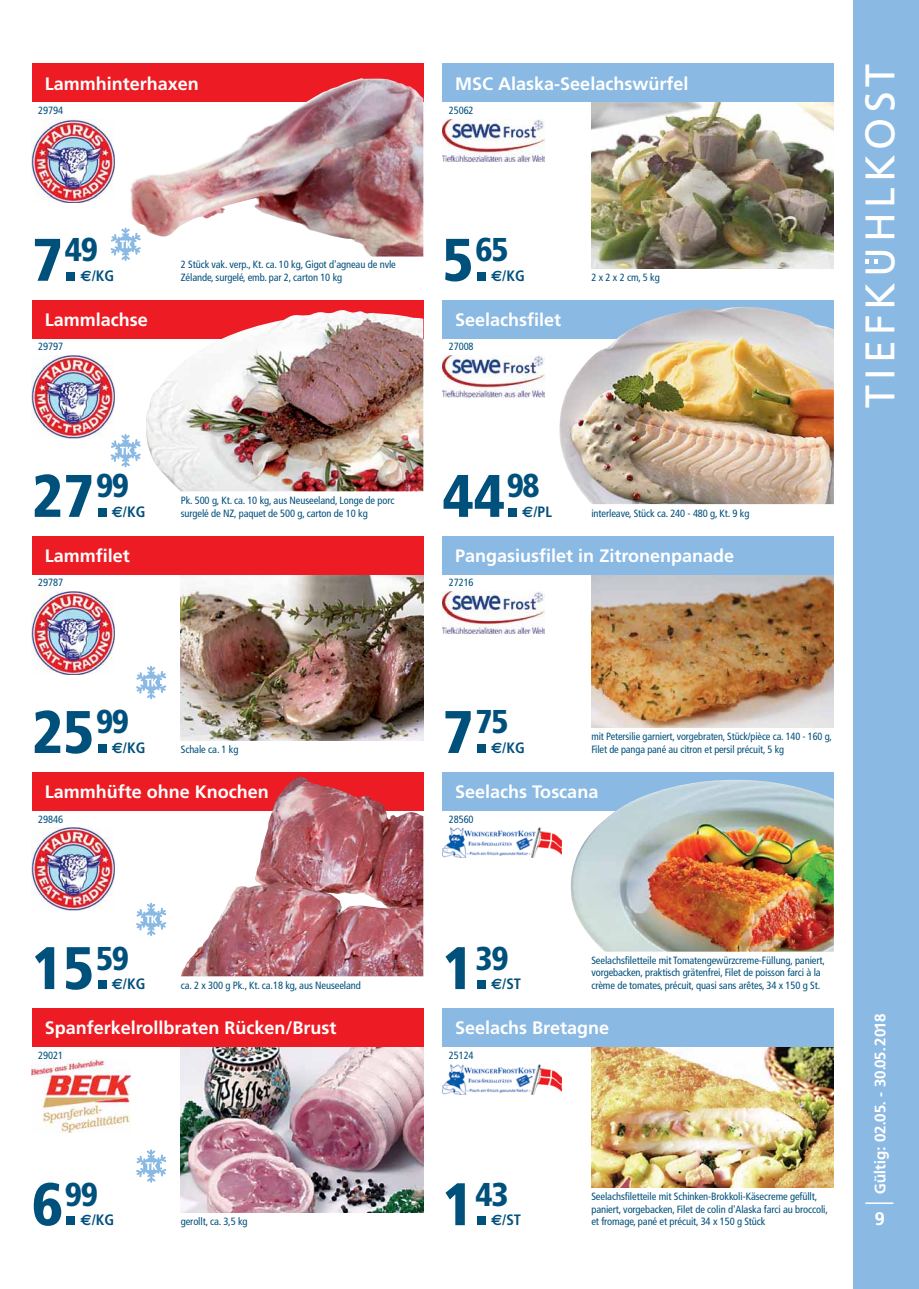
<style>
.page{position:relative;width:919px;height:1289px;background:#fff}
.page>*{position:absolute;margin:0;border:0;box-sizing:border-box;transform-origin:0 0}
.t1{font:900 condensed 60px "Frutiger LT Std";color:#00507c}
.t2{font:41.25px "Frutiger";letter-spacing:.12em;color:#fff}
.t3{font:900 condensed 33px "Frutiger LT Std";letter-spacing:-.04em;color:#00507c}
.t4{font:700 18px "Frutiger LT Std";color:#fff}
.t5{font:700 18px "Frutiger BQ";color:#fff}
.t6{font:700 condensed 15px "Frutiger LT Std";color:#00507c}
.t7{font:700 15px "Frutiger BQ";letter-spacing:.01em;color:#fff}
.t8{font:condensed 10.5px/12.6px "Frutiger LT Std";letter-spacing:-.01em;color:#00507c}
.s1{font-family:"Euro Sans Std";font-stretch:normal}
</style>
<div class="page">
<div style="left:853px;top:0;width:65px;height:1288px;background:#8ab9e3"></div>
<svg style="left:865px;top:1202px;width:28px;height:1px"></svg>
<svg style="left:865px;top:260px;width:13px;height:4px"></svg>
<div style="left:32px;top:64px;width:391px;height:38px;background:#ed1c24"></div>
<img style="left:32px;top:120px;width:83px;height:83px">
<img style="left:130px;top:78px;width:293px;height:178px">
<div style="left:32px;top:300px;width:391px;height:38px;background:#ed1c24"></div>
<img style="left:145px;top:310px;width:278px;height:181px">
<img style="left:181px;top:574px;width:242px;height:166px">
<div style="left:32px;top:536px;width:391px;height:38px;background:#ed1c24"></div>
<div style="left:32px;top:772px;width:391px;height:38px;background:#ed1c24"></div>
<img style="left:181px;top:776px;width:242px;height:200px">
<img style="left:181px;top:1046px;width:242px;height:166px">
<div style="left:32px;top:1008px;width:391px;height:38px;background:#ed1c24"></div>
<img style="left:32px;top:1059px;width:99px;height:73px">
<img style="left:591px;top:102px;width:242px;height:166px">
<div style="left:442px;top:64px;width:391px;height:38px;background:#8ab9e3"></div>
<img style="left:442px;top:119px;width:102px;height:43px">
<div style="left:442px;top:300px;width:391px;height:38px;background:#8ab9e3"></div>
<img style="left:442px;top:355px;width:102px;height:43px">
<img style="left:558px;top:306px;width:275px;height:198px">
<img style="left:591px;top:574px;width:242px;height:153px">
<div style="left:442px;top:536px;width:391px;height:38px;background:#8ab9e3"></div>
<img style="left:442px;top:591px;width:102px;height:43px">
<div style="left:442px;top:772px;width:391px;height:38px;background:#8ab9e3"></div>
<img style="left:442px;top:827px;width:120px;height:30px">
<img style="left:565px;top:779px;width:268px;height:172px">
<img style="left:591px;top:1046px;width:242px;height:141px">
<div style="left:442px;top:1008px;width:391px;height:38px;background:#8ab9e3"></div>
<img style="left:32px;top:355px;width:83px;height:83px">
<img style="left:32px;top:591px;width:83px;height:83px">
<img style="left:32px;top:827px;width:83px;height:83px">
<img style="left:442px;top:1064px;width:120px;height:30px">
<svg style="left:110px;top:227px;width:31px;height:34px"></svg>
<svg style="left:110px;top:433px;width:31px;height:35px"></svg>
<svg style="left:136px;top:665px;width:30px;height:34px"></svg>
<svg style="left:136px;top:902px;width:30px;height:34px"></svg>
<svg style="left:136px;top:1149px;width:30px;height:34px"></svg>
<h3 class="t4" style="left:45px;top:76px;width:156px">Lammhinterhaxen</h3>
<h3 class="t4" style="left:455px;top:76px;width:235px">MSC Alaska-Seelachswürfel</h3>
<p class="t8" style="left:38px;top:105px;width:26px">29794</p>
<p class="t8" style="left:449px;top:105px;width:26px">25062</p>
<h3 class="t3" style="left:65px;top:230px;width:34px">49</h3>
<h3 class="t6" style="left:80px;top:267px;width:35px"><span class="s1">€</span>/KG</h3>
<h1 class="t1" style="left:32px;top:225px;width:48px">7.</h1>
<p class="t8" style="left:181px;top:259px;width:216px">2 Stück vak. verp., Kt. ca. 10 kg, Gigot d'agneau de nvle</p>
<p class="t8" style="left:181px;top:272px;width:163px">Zélande, surgelé, emb. par 2, carton 10 kg</p>
<h3 class="t3" style="left:475px;top:230px;width:34px">65</h3>
<h3 class="t6" style="left:491px;top:267px;width:35px"><span class="s1">€</span>/KG</h3>
<h1 class="t1" style="left:442px;top:225px;width:48px">5.</h1>
<p class="t8" style="left:591px;top:272px;width:70px">2 x 2 x 2 cm, 5 kg</p>
<h3 class="t4" style="left:45px;top:312px;width:104px">Lammlachse</h3>
<h3 class="t4" style="left:455px;top:312px;width:108px">Seelachsfilet</h3>
<p class="t8" style="left:38px;top:341px;width:26px">29797</p>
<p class="t8" style="left:449px;top:341px;width:26px">27008</p>
<h2 class="t2" style="left:863px;top:408px;width:345px;rotate:-90deg">TIEFKUHLKOST</h2>
<h3 class="t3" style="left:96px;top:466px;width:34px">99</h3>
<h3 class="t6" style="left:112px;top:503px;width:35px"><span class="s1">€</span>/KG</h3>
<h1 class="t1" style="left:32px;top:461px;width:79px">27.</h1>
<p class="t8" style="left:181px;top:495px;width:215px">Pk. 500 g, Kt. ca. 10 kg, aus Neuseeland, Longe de porc</p>
<p class="t8" style="left:181px;top:508px;width:188px">surgelé de NZ, paquet de 500 g, carton de 10 kg</p>
<h3 class="t3" style="left:506px;top:466px;width:34px">98</h3>
<h3 class="t6" style="left:522px;top:503px;width:31px"><span class="s1">€</span>/PL</h3>
<h1 class="t1" style="left:442px;top:461px;width:79px">44.</h1>
<p class="t8" style="left:591px;top:508px;width:159px">interleave, Stück ca. 240 - 480 g, Kt. 9 kg</p>
<h3 class="t4" style="left:45px;top:548px;width:87px">Lammfilet</h3>
<h3 class="t4" style="left:455px;top:548px;width:280px">Pangasiusfilet in Zitronenpanade</h3>
<p class="t8" style="left:38px;top:577px;width:26px">29787</p>
<p class="t8" style="left:449px;top:577px;width:26px">27216</p>
<h3 class="t3" style="left:96px;top:702px;width:34px">99</h3>
<h3 class="t6" style="left:112px;top:739px;width:35px"><span class="s1">€</span>/KG</h3>
<h1 class="t1" style="left:32px;top:697px;width:79px">25.</h1>
<p class="t8" style="left:181px;top:744px;width:59px">Schale ca. 1 kg</p>
<h3 class="t3" style="left:475px;top:702px;width:34px">75</h3>
<h3 class="t6" style="left:491px;top:739px;width:35px"><span class="s1">€</span>/KG</h3>
<h1 class="t1" style="left:442px;top:697px;width:48px">7.</h1>
<p class="t8" style="left:591px;top:731px;width:242px">mit Petersilie garniert, vorgebraten, Stück/pièce ca. 140 - 160 g,</p>
<p class="t8" style="left:591px;top:744px;width:194px">Filet de panga pané au citron et persil précuit, 5 kg</p>
<h3 class="t4" style="left:45px;top:784px;width:225px">Lammhüfte ohne Knochen</h3>
<h3 class="t4" style="left:455px;top:784px;width:145px">Seelachs Toscana</h3>
<p class="t8" style="left:38px;top:813px;width:26px">29846</p>
<p class="t8" style="left:449px;top:813px;width:26px">28560</p>
<h3 class="t3" style="left:96px;top:938px;width:34px">59</h3>
<h3 class="t6" style="left:112px;top:975px;width:35px"><span class="s1">€</span>/KG</h3>
<h1 class="t1" style="left:32px;top:933px;width:79px">15.</h1>
<p class="t8" style="left:181px;top:980px;width:182px">ca. 2 x 300 g Pk., Kt. ca.18 kg, aus Neuseeland</p>
<h3 class="t3" style="left:475px;top:938px;width:34px">39</h3>
<h3 class="t6" style="left:491px;top:975px;width:32px"><span class="s1">€</span>/ST</h3>
<h1 class="t1" style="left:442px;top:933px;width:48px">1.</h1>
<p class="t8" style="left:591px;top:954px;width:235px">Seelachsfiletteile mit Tomatengewürzcreme-Füllung, paniert, vorgebacken, praktisch grätenfrei, Filet de poisson farci à la</p>
<p class="t8" style="left:591px;top:980px;width:230px">crème de tomates, précuit, quasi sans arêtes, 34 x 150 g St.</p>
<h3 class="t4" style="left:45px;top:1020px;width:293px">Spanferkelrollbraten Rücken/Brust</h3>
<p class="t8" style="left:38px;top:1049px;width:26px">29021</p>
<h3 class="t3" style="left:65px;top:1174px;width:34px">99</h3>
<h3 class="t6" style="left:80px;top:1211px;width:35px"><span class="s1">€</span>/KG</h3>
<h1 class="t1" style="left:32px;top:1169px;width:48px">6.</h1>
<p class="t8" style="left:181px;top:1215px;width:68px">gerollt, ca. 3,5 kg</p>
<h3 class="t4" style="left:455px;top:1020px;width:155px">Seelachs Bretagne</h3>
<p class="t8" style="left:449px;top:1049px;width:26px">25124</p>
<h3 class="t3" style="left:475px;top:1174px;width:34px">43</h3>
<h3 class="t6" style="left:491px;top:1211px;width:32px"><span class="s1">€</span>/ST</h3>
<h1 class="t1" style="left:442px;top:1169px;width:48px">1.</h1>
<p class="t8" style="left:591px;top:1190px;width:238px">Seelachsfiletteile mit Schinken-Brokkoli-Käsecreme gefüllt, paniert, vorgebacken, Filet de colin d'Alaska farci au broccoli,</p>
<p class="t8" style="left:591px;top:1215px;width:176px">et fromage, pané et précuit, 34 x 150 g Stück</p>
<h3 class="t7" style="left:874px;top:1193px;width:182px;rotate:-90deg">Gültig: 02.05. - 30.05.2018</h3>
<h3 class="t5" style="left:874px;top:1211px;width:12px">9</h3>
</div>
